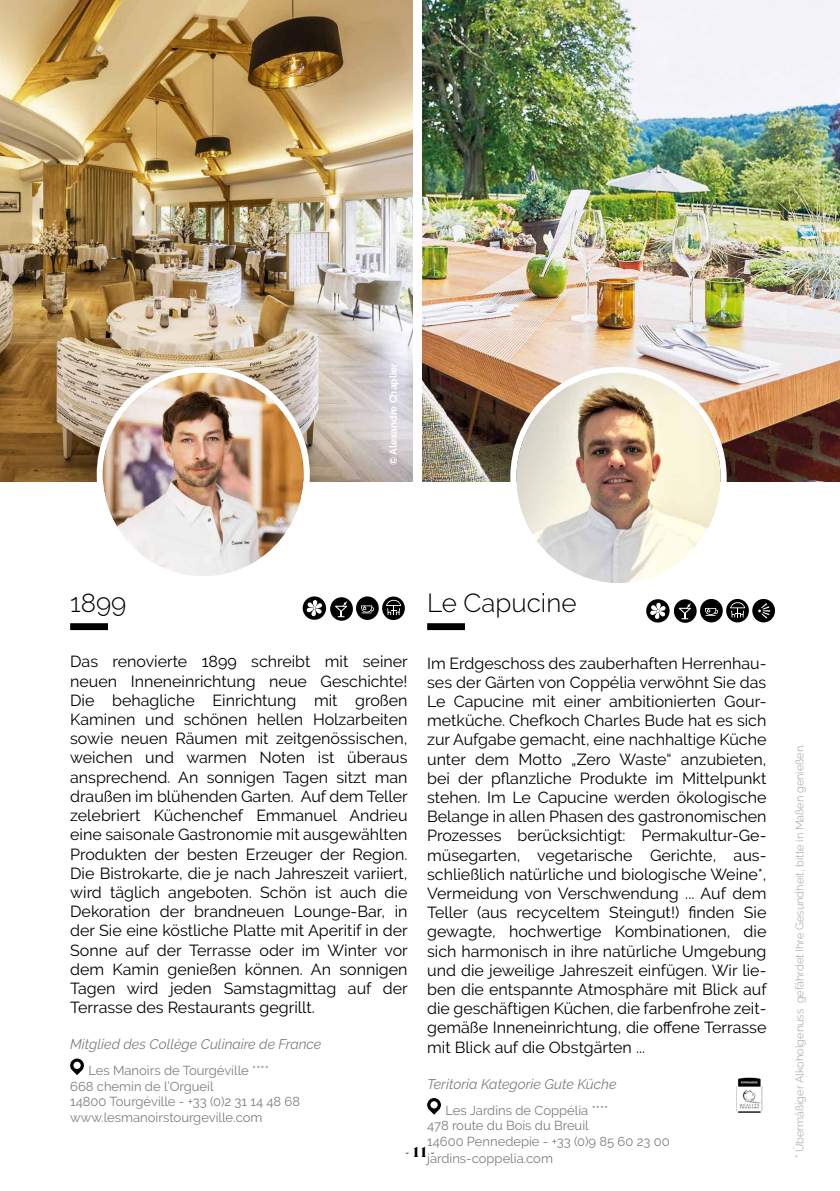
<style>
.page{position:relative;width:840px;height:1191px;background:#fff}
.page>*{position:absolute;margin:0;border:0;box-sizing:border-box;transform-origin:0 0}
.t1{font:300 26px "Raleway";color:#000}
.t2{font:16px/19.2px "Raleway";color:#000;text-align:justify}
.t3{font:italic 14px "Raleway";color:#7e7e7d}
.t4{font:14px "Pistilli";color:#000}
.t5{font:13px/16px "Raleway";color:#7e7e7d}
.t6{font:300 11px "Raleway";color:#9d9d9c}
.t7{font:700 10px "Raleway";color:#fff}
</style>
<div class="page">
<img style="left:422px;top:0;width:417px;height:481px">
<img style="left:516px;top:373px;width:204px;height:209px">
<div style="left:510px;top:367px;width:216px;height:222px;border:6px solid #fff;border-radius:50%"></div>
<svg style="left:427px;top:1098px;width:13px;height:16px"></svg>
<div style="left:427px;top:623px;width:37px;height:7px;background:#000"></div>
<svg style="left:673px;top:599px;width:23px;height:24px"></svg>
<svg style="left:678px;top:603px;width:12px;height:16px"></svg>
<div style="left:699px;top:599px;width:23px;height:23px;background:#000;border-radius:50%"></div>
<svg style="left:705px;top:608px;width:12px;height:8px"></svg>
<svg style="left:725px;top:599px;width:23px;height:23px"></svg>
<svg style="left:729px;top:602px;width:15px;height:15px"></svg>
<svg style="left:751px;top:599px;width:23px;height:23px"></svg>
<svg style="left:757px;top:603px;width:12px;height:15px"></svg>
<svg style="left:645px;top:599px;width:24px;height:23px"></svg>
<svg style="left:649px;top:602px;width:16px;height:17px"></svg>
<img style="left:736px;top:1077px;width:26px;height:36px">
<svg style="left:70px;top:1058px;width:14px;height:17px"></svg>
<div style="left:70px;top:623px;width:38px;height:7px;background:#000"></div>
<img style="left:1px;top:0;width:411px;height:481px">
<img style="left:103px;top:373px;width:200px;height:202px">
<div style="left:97px;top:367px;width:212px;height:215px;border:6px solid #fff;border-radius:50%"></div>
<div style="left:330px;top:597px;width:23px;height:23px;background:#000;border-radius:50%"></div>
<svg style="left:335px;top:601px;width:12px;height:16px"></svg>
<div style="left:356px;top:596px;width:22px;height:24px;background:#000;border-radius:50%"></div>
<svg style="left:361px;top:605px;width:13px;height:8px"></svg>
<svg style="left:382px;top:596px;width:22px;height:24px"></svg>
<svg style="left:386px;top:600px;width:15px;height:15px"></svg>
<svg style="left:302px;top:596px;width:24px;height:24px"></svg>
<svg style="left:306px;top:600px;width:16px;height:16px"></svg>
<p class="t7" style="left:387px;top:465px;width:104px;rotate:-90deg">© Alexandre Chaplier</p>
<h1 class="t1" style="left:70px;top:588px;width:58px">1899</h1>
<h1 class="t1" style="left:427px;top:588px;width:151px">Le Capucine</h1>
<p class="t2" style="left:70px;top:652px;width:339px">Das renovierte 1899 schreibt mit seiner neuen Inneneinrichtung neue Geschichte!<br>Die behagliche Einrichtung mit großen Kaminen und schönen hellen Holzarbeiten sowie neuen Räumen mit zeitgenössischen, weichen und warmen Noten ist überaus ansprechend. An sonnigen Tagen sitzt man draußen im blühenden Garten. Auf dem Teller zelebriert Küchenchef Emmanuel Andrieu eine saisonale Gastronomie mit ausgewählten Produkten der besten Erzeuger der Region.<br>Die Bistrokarte, die je nach Jahreszeit variiert, wird täglich angeboten. Schön ist auch die Dekoration der brandneuen Lounge-Bar, in der Sie eine köstliche Platte mit Aperitif in der Sonne auf der Terrasse oder im Winter vor dem Kamin genießen können. An sonnigen Tagen wird jeden Samstagmittag auf der Terrasse des Restaurants gegrillt.</p>
<p class="t3" style="left:70px;top:1036px;width:252px">Mitglied des Collège Culinaire de France</p>
<p class="t5" style="left:70px;top:1062px;width:231px;text-indent:18px">Les Manoirs de Tourgéville ****<br>668 chemin de l’Orgueil<br>14800 Tourgéville - +33 (0)2 31 14 48 68 www.lesmanoirstourgeville.com</p>
<p class="t2" style="left:427px;top:653px;width:341px">Im Erdgeschoss des zauberhaften Herrenhau&shy;ses der Gärten von Coppélia verwöhnt Sie das Le Capucine mit einer ambitionierten Gour&shy;metküche. Chefkoch Charles Bude hat es sich zur Aufgabe gemacht, eine nachhaltige Küche unter dem Motto „Zero Waste“ anzubieten, bei der pflanzliche Produkte im Mittelpunkt stehen. Im Le Capucine werden ökologische Belange in allen Phasen des gastronomischen Prozesses berücksichtigt: Permakultur-Ge&shy;müsegarten, vegetarische Gerichte, aus&shy;schließlich natürliche und biologische Weine*, Vermeidung von Verschwendung ... Auf dem Teller (aus recyceltem Steingut!) finden Sie gewagte, hochwertige Kombinationen, die sich harmonisch in ihre natürliche Umgebung und die jeweilige Jahreszeit einfügen. Wir lie&shy;ben die entspannte Atmosphäre mit Blick auf die geschäftigen Küchen, die farbenfrohe zeit&shy;gemäße Inneneinrichtung, die offene Terrasse mit Blick auf die Obstgärten ...</p>
<p class="t3" style="left:427px;top:1075px;width:191px">Teritoria Kategorie Gute Küche</p>
<p class="t5" style="left:427px;top:1102px;width:244px;text-indent:18px">Les Jardins de Coppélia ****<br>478 route du Bois du Breuil<br>14600 Pennedepie - +33 (0)9 85 60 23 00 jardins-coppelia.com</p>
<p class="t4" style="left:405px;top:1142px;width:31px">- 11 -</p>
<p class="t6" style="left:792px;top:1158px;width:416px;rotate:-90deg">* Übermäßiger Alkoholgenuss gefährdet Ihre Gesundheit, bitte in Maßen genießen.</p>
</div>
